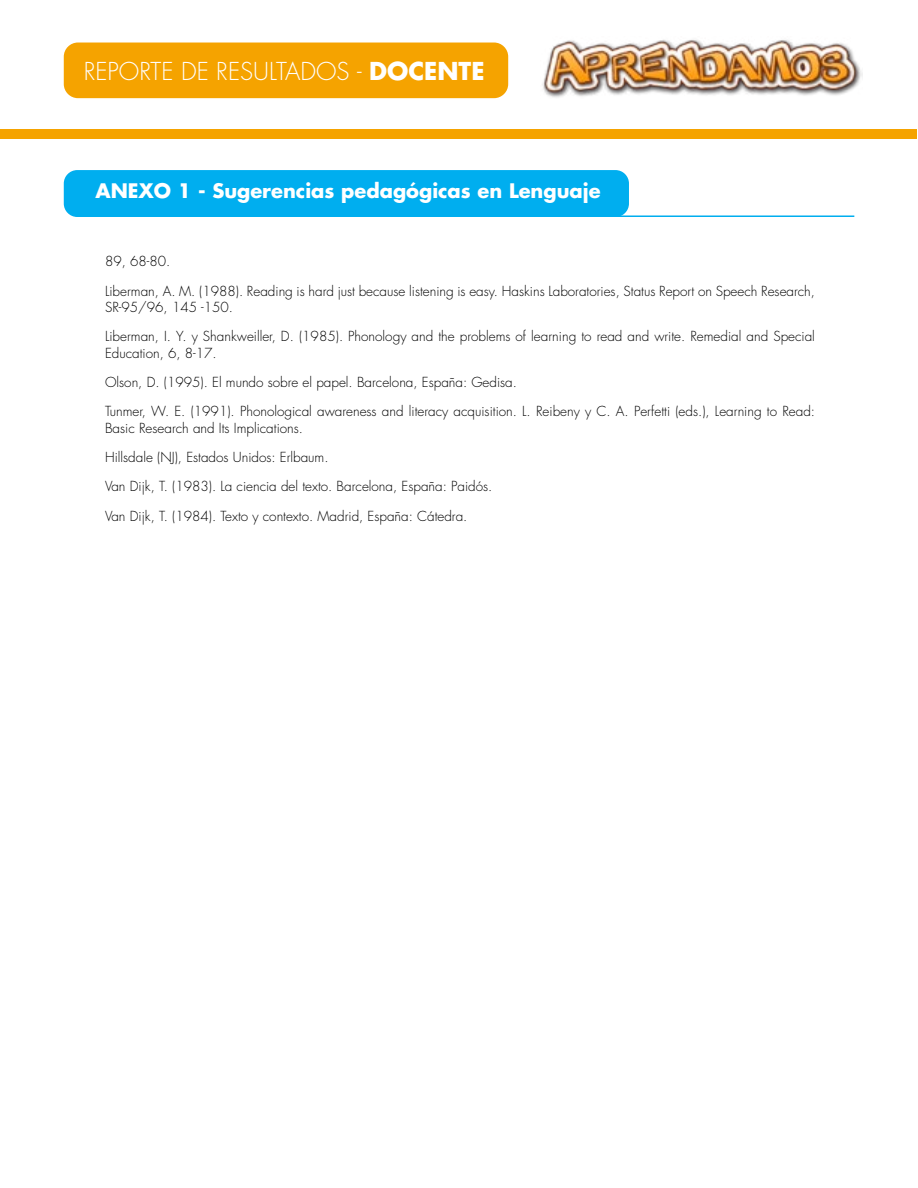
<style>
.page{position:relative;width:918px;height:1188px;background:#fff}
.page>*{position:absolute;margin:0;border:0;box-sizing:border-box;transform-origin:0 0}
.t1{font:300 24px "Futura Std";color:#fff}
.t2{font:700 19.5px "Futura Std";color:#fff}
.t3{font:300 13.5px/29.2px "Futura Std";color:#000}
.s1{font-weight:700}
</style>
<div class="page">
<div style="left:65px;top:171px;width:563px;height:45px;background:#00aeef;border-radius:13px"></div>
<div style="left:64px;top:170px;width:565px;height:47px;border:2px solid #00aeef;border-radius:13px"></div>
<hr style="left:80px;top:215px;width:774px;height:2px;background:#00aeef">
<div style="left:64px;top:43px;width:444px;height:55px;background:#f5a300;border-radius:14px"></div>
<div style="left:1px;top:129px;width:916px;height:9px;background:#f5a300"></div>
<img style="left:542px;top:40px;width:321px;height:58px">
<h1 class="t1" style="left:84px;top:57px;width:402px">REPORTE DE RESULTADOS - <span class="s1">DOCENTE</span></h1>
<h2 class="t2" style="left:95px;top:178px;width:507px">ANEXO 1 - Sugerencias pedagógicas en Lenguaje</h2>
<p class="t3" style="left:105px;top:247px;width:712px">89, 68-80.<br>Liberman, A. M. (1988). Reading is hard just because listening is easy. Haskins Laboratories, Status Report on Speech Research,</p>
<p class="t3" style="left:105px;top:293px;width:711px">SR-95/96, 145 -150.<br>Liberman, I. Y. y Shankweiller, D. (1985). Phonology and the problems of learning to read and write. Remedial and Special</p>
<p class="t3" style="left:105px;top:339px;width:712px">Education, 6, 8-17.<br>Olson, D. (1995). El mundo sobre el papel. Barcelona, España: Gedisa.<br>Tunmer, W. E. (1991). Phonological awareness and literacy acquisition. L. Reibeny y C. A. Perfetti (eds.), Learning to Read:</p>
<p class="t3" style="left:105px;top:414px;width:389px">Basic Research and Its Implications.<br>Hillsdale (NJ), Estados Unidos: Erlbaum.<br>Van Dijk, T. (1983). La ciencia del texto. Barcelona, España: Paidós.<br>Van Dijk, T. (1984). Texto y contexto. Madrid, España: Cátedra.</p>
</div>
